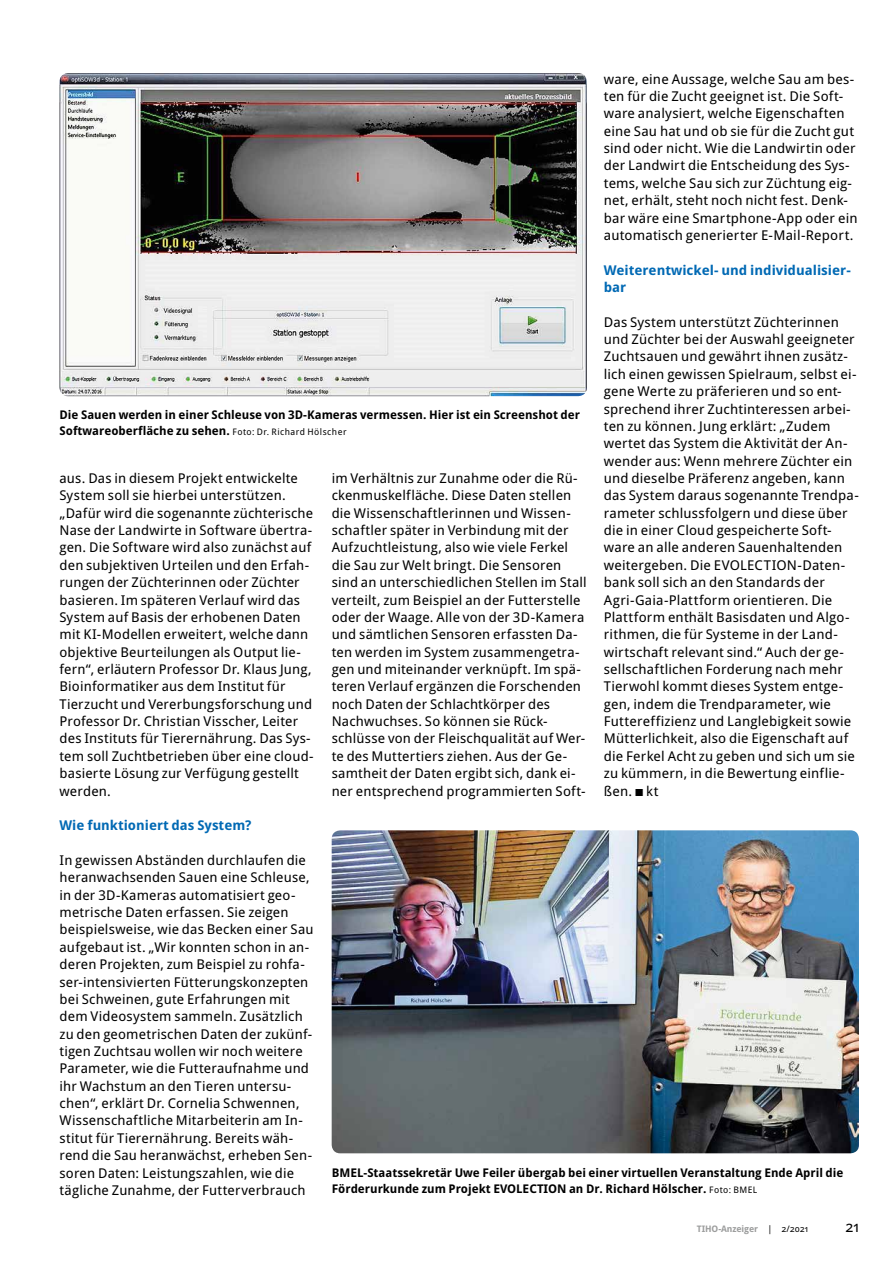
<style>
.page{position:relative;width:893px;height:1263px;background:#fff}
.page>*{position:absolute;margin:0;border:0;box-sizing:border-box;transform-origin:0 0}
.t1{font:15px "Droid Sans Pro";color:#000}
.t2{font:13.5px/17.4px "Droid Sans Pro";letter-spacing:.015em;color:#000}
.t3{font:700 13.5px/17.4px "Droid Sans Pro";color:#0069b4}
.t4{font:700 12px/16.5px "Droid Sans Pro";color:#000}
.t5{font:700 9px "Droid Sans Pro";letter-spacing:-.01em;color:#9c9d9d}
.s1{font-weight:400;font-size:9px}
.s2{font-weight:400;color:#000}
</style>
<div class="page">
<img style="left:332px;top:830px;width:527px;height:323px">
<img style="left:60px;top:73px;width:527px;height:323px">
<p class="t2" style="left:604px;top:70px;width:255px">ware, eine Aussage, welche Sau am bes&shy;ten für die Zucht geeignet ist. Die Soft&shy;ware analysiert, welche Eigenschaften eine Sau hat und ob sie für die Zucht gut sind oder nicht. Wie die Landwirtin oder der Landwirt die Entscheidung des Sys&shy;tems, welche Sau sich zur Züchtung eig&shy;net, erhält, steht noch nicht fest. Denk&shy;bar wäre eine Smartphone-App oder ein automatisch generierter E-Mail-Report.</p>
<p class="t3" style="left:604px;top:261px;width:248px">Weiterentwickel- und individualisier&shy;bar</p>
<p class="t2" style="left:604px;top:313px;width:256px">Das System unterstützt Züchterinnen und Züchter bei der Auswahl geeigneter Zuchtsauen und gewährt ihnen zusätz&shy;lich einen gewissen Spielraum, selbst ei&shy;gene Werte zu präferieren und so ent&shy;sprechend ihrer Zuchtinteressen arbei&shy;ten zu können. Jung erklärt: „Zudem wertet das System die Aktivität der An&shy;wender aus: Wenn mehrere Züchter ein und dieselbe Präferenz angeben, kann das System daraus sogenannte Trendpa&shy;rameter schlussfolgern und diese über die in einer Cloud gespeicherte Soft&shy;ware an alle anderen Sauenhaltenden weitergeben. Die EVOLECTION-Daten&shy;bank soll sich an den Standards der Agri-Gaia-Plattform orientieren. Die Plattform enthält Basisdaten und Algo&shy;rithmen, die für Systeme in der Land&shy;wirtschaft relevant sind.“ Auch der ge&shy;sellschaftlichen Forderung nach mehr Tierwohl kommt dieses System entge&shy;gen, indem die Trendparameter, wie Futtereffizienz und Langlebigkeit sowie Mütterlichkeit, also die Eigenschaft auf die Ferkel Acht zu geben und sich um sie zu kümmern, in die Bewertung einflie&shy;ßen. kt</p>
<p class="t4" style="left:60px;top:406px;width:522px">Die Sauen werden in einer Schleuse von 3D-Kameras vermessen. Hier ist ein Screenshot der<br>Softwareoberfläche zu sehen. <span class="s1">Foto: Dr. Richard Hölscher</span></p>
<p class="t2" style="left:332px;top:469px;width:257px">im Verhältnis zur Zunahme oder die Rü&shy;ckenmuskelfläche. Diese Daten stellen die Wissenschaftlerinnen und Wissen&shy;schaftler später in Verbindung mit der Aufzuchtleistung, also wie viele Ferkel die Sau zur Welt bringt. Die Sensoren sind an unterschiedlichen Stellen im Stall verteilt, zum Beispiel an der Futterstelle oder der Waage. Alle von der 3D-Kamera und sämtlichen Sensoren erfassten Da&shy;ten werden im System zusammengetra&shy;gen und miteinander verknüpft. Im spä&shy;teren Verlauf ergänzen die Forschenden noch Daten der Schlachtkörper des Nachwuchses. So können sie Rück&shy;schlüsse von der Fleischqualität auf Wer&shy;te des Muttertiers ziehen. Aus der Ge&shy;samtheit der Daten ergibt sich, dank ei&shy;ner entsprechend programmierten Soft-</p>
<p class="t2" style="left:60px;top:469px;width:256px">aus. Das in diesem Projekt entwickelte System soll sie hierbei unterstützen. „Dafür wird die sogenannte züchterische Nase der Landwirte in Software übertra&shy;gen. Die Software wird also zunächst auf den subjektiven Urteilen und den Erfah&shy;rungen der Züchterinnen oder Züchter basieren. Im späteren Verlauf wird das System auf Basis der erhobenen Daten mit KI-Modellen erweitert, welche dann objektive Beurteilungen als Output lie&shy;fern“, erläutern Professor Dr. Klaus Jung, Bioinformatiker aus dem Institut für Tierzucht und Vererbungsforschung und Professor Dr. Christian Visscher, Leiter des Instituts für Tierernährung. Das Sys&shy;tem soll Zuchtbetrieben über eine cloud&shy;basierte Lösung zur Verfügung gestellt werden.</p>
<p class="t3" style="left:60px;top:816px;width:194px">Wie funktioniert das System?</p>
<p class="t2" style="left:60px;top:851px;width:256px">In gewissen Abständen durchlaufen die heranwachsenden Sauen eine Schleuse, in der 3D-Kameras automatisiert geo&shy;metrische Daten erfassen. Sie zeigen beispielsweise, wie das Becken einer Sau aufgebaut ist. „Wir konnten schon in an&shy;deren Projekten, zum Beispiel zu rohfa&shy;ser-intensivierten Fütterungskonzepten bei Schweinen, gute Erfahrungen mit dem Videosystem sammeln. Zusätzlich zu den geometrischen Daten der zukünf&shy;tigen Zuchtsau wollen wir noch weitere Parameter, wie die Futteraufnahme und ihr Wachstum an den Tieren untersu&shy;chen“, erklärt Dr. Cornelia Schwennen, Wissenschaftliche Mitarbeiterin am In&shy;stitut für Tierernährung. Bereits wäh&shy;rend die Sau heranwächst, erheben Sen&shy;soren Daten: Leistungszahlen, wie die tägliche Zunahme, der Futterverbrauch</p>
<p class="t4" style="left:332px;top:1164px;width:513px">BMEL-Staatssekretär Uwe Feiler übergab bei einer virtuellen Veranstaltung Ende April die<br>Förderurkunde zum Projekt EVOLECTION an Dr. Richard Hölscher. <span class="s1">Foto: BMEL</span></p>
<p class="t5" style="left:697px;top:1222px;width:113px">TIHO-Anzeiger <span class="s2">| 2/2021</span></p>
<p class="t1" style="left:846px;top:1216px;width:15px">21</p>
</div>
